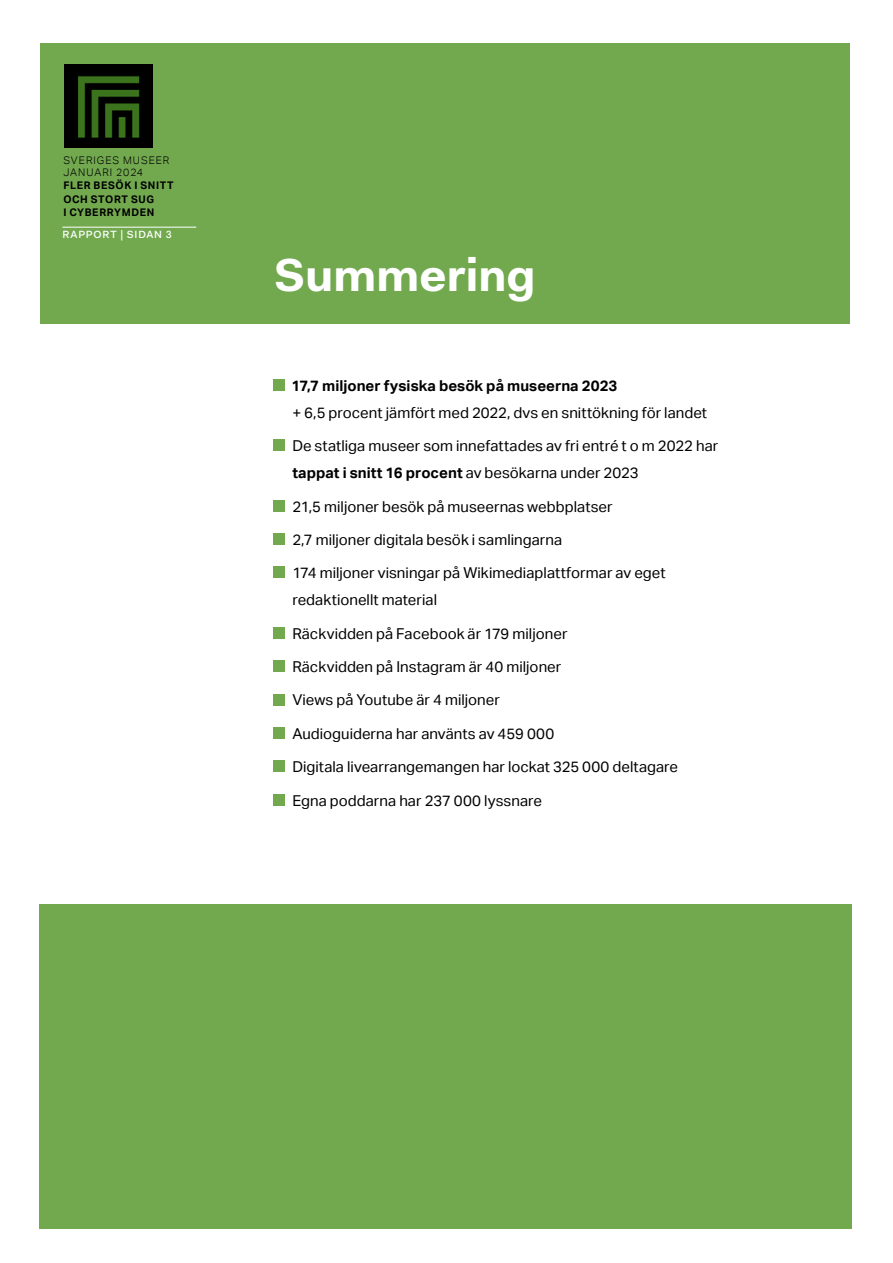
<style>
.page{position:relative;width:893px;height:1263px;background:#fff}
.page>*{position:absolute;margin:0;border:0;box-sizing:border-box;transform-origin:0 0}
.t1{font:700 46.5px "Fakt Pro";letter-spacing:-.005em;color:#fff}
.t2{font:15px/27px "Aktiv Grotesk";letter-spacing:.005em;color:#000}
.t3{font:700 15px "Aktiv Grotesk";letter-spacing:.005em;color:#000}
.t4{font:700 10.5px/13.5px "Aktiv Grotesk";letter-spacing:.06em;color:#000}
.t5{font:300 10.5px/12px "Aktiv Grotesk";letter-spacing:.095em;color:#000}
.t6{font:500 10.5px "Fakt Pro";letter-spacing:.08em;color:#fff}
.s1{font-weight:700}
</style>
<div class="page">
<div style="left:40px;top:43px;width:810px;height:281px;background:#72a94f"></div>
<div style="left:39px;top:905px;width:813px;height:324px;background:#72a94f"></div>
<div style="left:273px;top:379px;width:12px;height:12px;background:#72a94f"></div>
<div style="left:273px;top:439px;width:12px;height:12px;background:#72a94f"></div>
<div style="left:273px;top:500px;width:12px;height:11px;background:#72a94f"></div>
<div style="left:273px;top:533px;width:12px;height:12px;background:#72a94f"></div>
<div style="left:273px;top:566px;width:12px;height:12px;background:#72a94f"></div>
<div style="left:273px;top:627px;width:12px;height:12px;background:#72a94f"></div>
<div style="left:273px;top:660px;width:12px;height:12px;background:#72a94f"></div>
<div style="left:273px;top:693px;width:12px;height:12px;background:#72a94f"></div>
<div style="left:273px;top:727px;width:12px;height:12px;background:#72a94f"></div>
<div style="left:273px;top:760px;width:12px;height:12px;background:#72a94f"></div>
<div style="left:273px;top:794px;width:12px;height:12px;background:#72a94f"></div>
<hr style="left:62px;top:227px;width:134px;height:1px;background:#fff">
<p class="t5" style="left:63px;top:154px;width:108px">SVERIGES MUSEER<br>JANUARI 2024</p>
<p class="t4" style="left:63px;top:179px;width:112px">FLER BESÖK I SNITT<br>OCH STORT SUG<br>I CYBERRYMDEN</p>
<p class="t6" style="left:62px;top:227px;width:111px">RAPPORT | SIDAN 3</p>
<h1 class="t1" style="left:274px;top:244px;width:264px">Summering</h1>
<p class="t3" style="left:291px;top:377px;width:328px">17,7 miljoner fysiska besök på museerna 2023</p>
<p class="t2" style="left:292px;top:399px;width:416px">+ 6,5 procent jämfört med 2022, dvs en snittökning för landet</p>
<p class="t2" style="left:292px;top:432px;width:428px">De statliga museer som innefattades av fri entré t o m 2022 har <span class="s1">tappat i snitt 16 procent</span> av besökarna under 2023</p>
<p class="t2" style="left:292px;top:493px;width:322px">21,5 miljoner besök på museernas webbplatser</p>
<p class="t2" style="left:292px;top:526px;width:271px">2,7 miljoner digitala besök i samlingarna</p>
<p class="t2" style="left:292px;top:560px;width:375px">174 miljoner visningar på Wikimediaplattformar av eget redaktionellt material</p>
<p class="t2" style="left:292px;top:620px;width:277px">Räckvidden på Facebook är 179 miljoner</p>
<p class="t2" style="left:292px;top:653px;width:270px">Räckvidden på Instagram är 40 miljoner</p>
<p class="t2" style="left:292px;top:687px;width:209px">Views på Youtube är 4 miljoner</p>
<p class="t2" style="left:292px;top:720px;width:263px">Audioguiderna har använts av 459 000</p>
<p class="t2" style="left:292px;top:753px;width:387px">Digitala livearrangemangen har lockat 325 000 deltagare</p>
<p class="t2" style="left:292px;top:787px;width:251px">Egna poddarna har 237 000 lyssnare</p>
</div>
